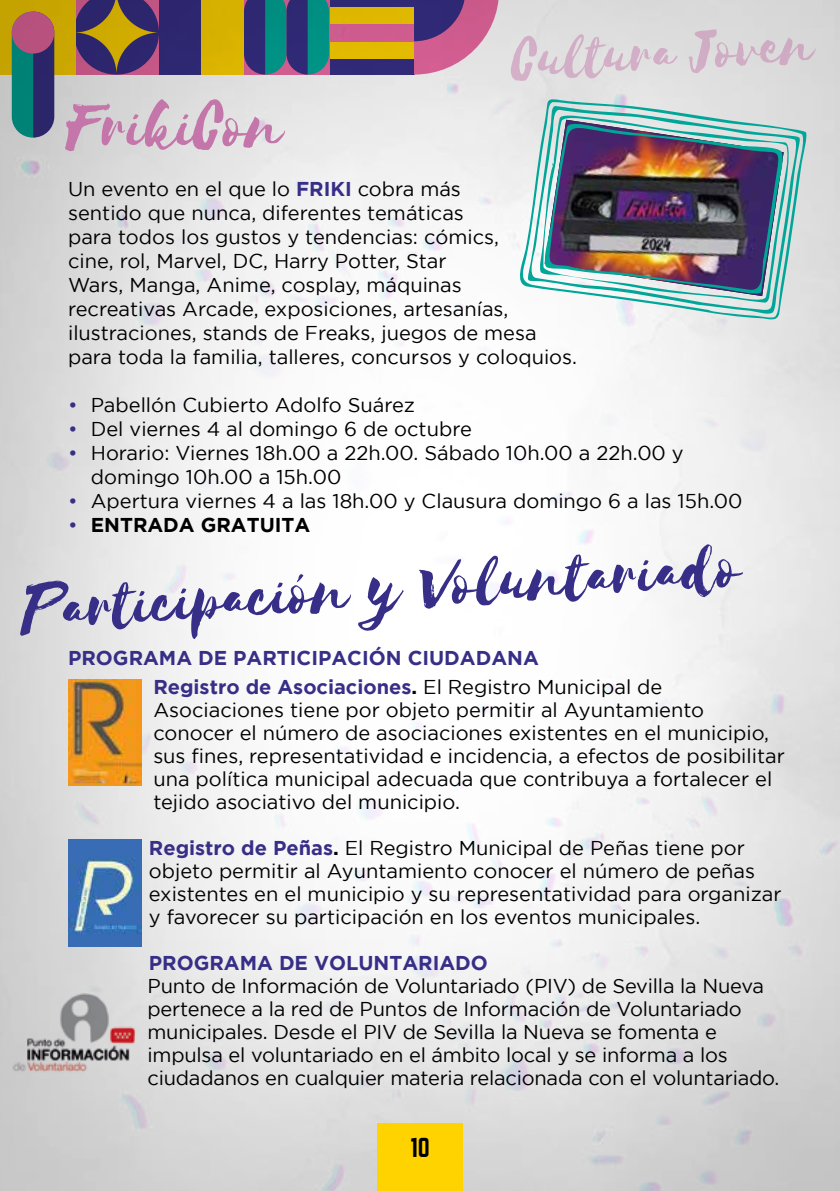
<style>
.page{position:relative;width:840px;height:1191px;background:#fff}
.page>*{position:absolute;margin:0;border:0;box-sizing:border-box;transform-origin:0 0}
.t1{font:74px "Selima";color:#372f87}
.t2{font:74px "Selima";color:#c475aa}
.t3{font:24px "Norwester";color:#000}
.t4{font:20px/23px "Gotham";color:#000}
.t5{font:700 20px/28.6px "Gotham";color:#372f87}
.t6{font:700 20px "Gotham";color:#000}
.s1{font-weight:700;color:#372f87}
.s2{color:#372f87}
.s3{font-weight:400;color:#372f87}
.s4{color:#000}
.s5{font-weight:400;color:#000}
.s6{font-weight:700}
</style>
<div class="page">
<img style="left:0;top:0;width:839px;height:1191px">
<div style="left:377px;top:1123px;width:85px;height:68px;background:#ffd300"></div>
<svg style="left:513px;top:97px;width:295px;height:226px;fill:#e6e6e6"></svg>
<svg style="left:526px;top:105px;width:274px;height:211px"></svg>
<svg style="left:538px;top:112px;width:257px;height:191px;background:#add6d2"></svg>
<img style="left:541px;top:119px;width:243px;height:178px">
<svg style="left:510px;top:29px;width:305px;height:52px;background:#dbd2d8"></svg>
<img style="left:68px;top:680px;width:74px;height:105px">
<div style="left:0;top:980px;width:142px;height:103px;background:linear-gradient(to right,#cacaca,#dbdbdb)"></div>
<img style="left:10px;top:986px;width:128px;height:88px">
<img style="left:68px;top:839px;width:74px;height:107px">
<h1 class="t2" style="left:68px;top:86px;width:217px">FrikiCon</h1>
<p class="t4" style="left:68px;top:176px;width:510px;line-height:24px">Un evento en el que lo <span class="s1">FRIKI</span> cobra más<br>sentido que nunca, diferentes temáticas<br>para todos los gustos y tendencias: cómics,<br>cine, rol, Marvel, DC, Harry Potter, Star<br>Wars, Manga, Anime, cosplay, máquinas<br>recreativas Arcade, exposiciones, artesanías, ilustraciones, stands de Freaks, juegos de mesa para toda la familia, talleres, concursos y coloquios.</p>
<p class="t4" style="left:68px;top:393px;width:348px"><span class="s2">•</span> Pabellón Cubierto Adolfo Suárez</p>
<p class="t4" style="left:68px;top:417px;width:405px"><span class="s2">•</span> Del viernes 4 al domingo 6 de octubre</p>
<p class="t4" style="left:91px;top:440px;width:594px;line-height:24px;text-indent:-23px"><span class="s2">•</span> Horario: Viernes 18h.00 a 22h.00. Sábado 10h.00 a 22h.00 y domingo 10h.00 a 15h.00</p>
<p class="t4" style="left:68px;top:489px;width:675px"><span class="s2">•</span> Apertura viernes 4 a las 18h.00 y Clausura domingo 6 a las 15h.00</p>
<p class="t6" style="left:68px;top:513px;width:244px"><span class="s3">•</span> ENTRADA GRATUITA</p>
<h1 class="t1" style="left:21px;top:572px;width:719px;rotate:-4deg">Participación y Voluntariado</h1>
<p class="t5" style="left:153px;top:643px;width:510px;text-indent:-85px">PROGRAMA DE PARTICIPACIÓN CIUDADANA<br>Registro de Asociaciones<span class="s4">.</span> <span class="s5">El Registro Municipal de</span></p>
<p class="t4" style="left:153px;top:697px;width:632px">Asociaciones tiene por objeto permitir al Ayuntamiento conocer el número de asociaciones existentes en el municipio, sus fines, representatividad e incidencia, a efectos de posibilitar una política municipal adecuada que contribuya a fortalecer el tejido asociativo del municipio.</p>
<p class="t4" style="left:149px;top:835px;width:633px"><span class="s1">Registro de Peñas</span><span class="s6">.</span> El Registro Municipal de Peñas tiene por objeto permitir al Ayuntamiento conocer el número de peñas existentes en el municipio y su representatividad para organizar y favorecer su participación en los eventos municipales.</p>
<p class="t5" style="left:149px;top:947px;width:340px">PROGRAMA DE VOLUNTARIADO</p>
<p class="t4" style="left:147px;top:973px;width:633px">Punto de Información de Voluntariado (PIV) de Sevilla la Nueva pertenece a la red de Puntos de Información de Voluntariado municipales. Desde el PIV de Sevilla la Nueva se fomenta e impulsa el voluntariado en el ámbito local y se informa a los ciudadanos en cualquier materia relacionada con el voluntariado.</p>
<p class="t3" style="left:410px;top:1136px;width:21px">10</p>
</div>
